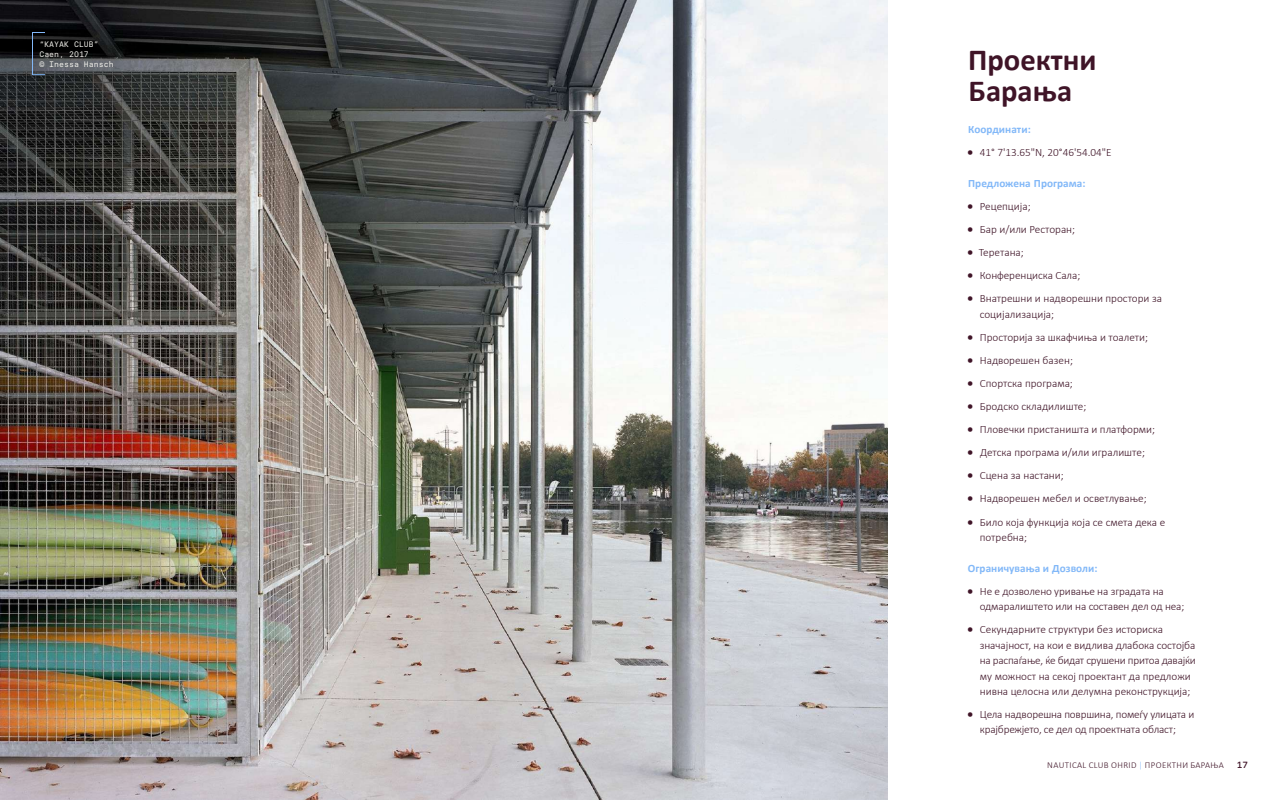
<style>
.page{position:relative;width:1280px;height:800px;background:#fff}
.page>*{position:absolute;margin:0;border:0;box-sizing:border-box;transform-origin:0 0}
.t1{font:700 30.7px/31.9px "Calibri";color:#3f1427}
.t2{font:300 11.2px/15.4px "Calibri";color:#3f1427}
.t3{font:700 11.2px "Calibri";letter-spacing:.005em;color:#82b8f8}
.t4{font:300 9px "Calibri";letter-spacing:.04em;color:#3f1427}
.t5{font:500 9px "Basier Square Mono";color:#3f1427}
.t6{font:8px/10px "Basier Square Mono";color:#f5f4ee}
.s1{font-family:"Boogy Brut"}
.s2{color:#82b8f8}
</style>
<div class="page">
<img style="left:0;top:0;width:888px;height:800px">
<div style="left:32px;top:32px;width:13px;height:43px;border:1px solid #82b8f8"></div>
<p class="t6" style="left:39px;top:39px;width:76px">“KAYAK CLUB”<br>Caen, 2017<br>© Inessa Hansch</p>
<h1 class="t1" style="left:968px;top:43px;width:130px">Проектни<br>Барања</h1>
<p class="t3" style="left:968px;top:121px;width:64px">Координати:</p>
<p class="t2" style="left:967px;top:144px;width:146px"><span class="s1">•</span> 41° 7'13.65"N, 20°46'54.04"E</p>
<p class="t3" style="left:968px;top:175px;width:119px">Предложена Програма:</p>
<p class="t2" style="left:967px;top:198px;width:65px"><span class="s1">•</span> Рецепција;</p>
<p class="t2" style="left:967px;top:221px;width:109px"><span class="s1">•</span> Бар и/или Ресторан;</p>
<p class="t2" style="left:967px;top:245px;width:58px"><span class="s1">•</span> Теретана;</p>
<p class="t2" style="left:967px;top:268px;width:114px"><span class="s1">•</span> Конференциска Сала;</p>
<p class="t2" style="left:980px;top:291px;width:184px;text-indent:-12px"><span class="s1">•</span> Внатрешни и надворешни простори за социјализација;</p>
<p class="t2" style="left:967px;top:329px;width:182px"><span class="s1">•</span> Просторија за шкафчиња и тоалети;</p>
<p class="t2" style="left:967px;top:352px;width:107px"><span class="s1">•</span> Надворешен базен;</p>
<p class="t2" style="left:967px;top:375px;width:107px"><span class="s1">•</span> Спортска програма;</p>
<p class="t2" style="left:967px;top:399px;width:120px"><span class="s1">•</span> Бродско складилиште;</p>
<p class="t2" style="left:967px;top:422px;width:189px"><span class="s1">•</span> Пловечки пристаништа и платформи;</p>
<p class="t2" style="left:967px;top:445px;width:179px"><span class="s1">•</span> Детска програма и/или игралиште;</p>
<p class="t2" style="left:967px;top:468px;width:98px"><span class="s1">•</span> Сцена за настани;</p>
<p class="t2" style="left:967px;top:491px;width:181px"><span class="s1">•</span> Надворешен мебел и осветлување;</p>
<p class="t2" style="left:980px;top:514px;width:187px;text-indent:-12px"><span class="s1">•</span> Било која функција која се смета дека е потребна;</p>
<p class="t3" style="left:968px;top:560px;width:131px">Ограничувања и Дозволи:</p>
<p class="t2" style="left:980px;top:583px;width:206px;text-indent:-12px"><span class="s1">•</span> Не е дозволено уривање на зградата на одмаралиштето или на составен дел од неа;</p>
<p class="t2" style="left:980px;top:622px;width:218px;text-indent:-12px"><span class="s1">•</span> Секундарните структури без историска значајност, на кои е видлива длабока состојба на распаѓање, ќе бидат срушени притоа давајќи му можност на секој проектант да предложи нивна целосна или делумна реконструкција;</p>
<p class="t2" style="left:967px;top:707px;width:228px;text-align:center"><span class="s1">•</span> Цела надворешна површина, помеѓу улицата и крајбрежјето, се дел од проектната област;</p>
<p class="t4" style="left:1047px;top:759px;width:178px">NAUTICAL CLUB OHRID <span class="s2">|</span> ПРОЕКТНИ БАРАЊА</p>
<p class="t5" style="left:1237px;top:759px;width:13px">17</p>
</div>
